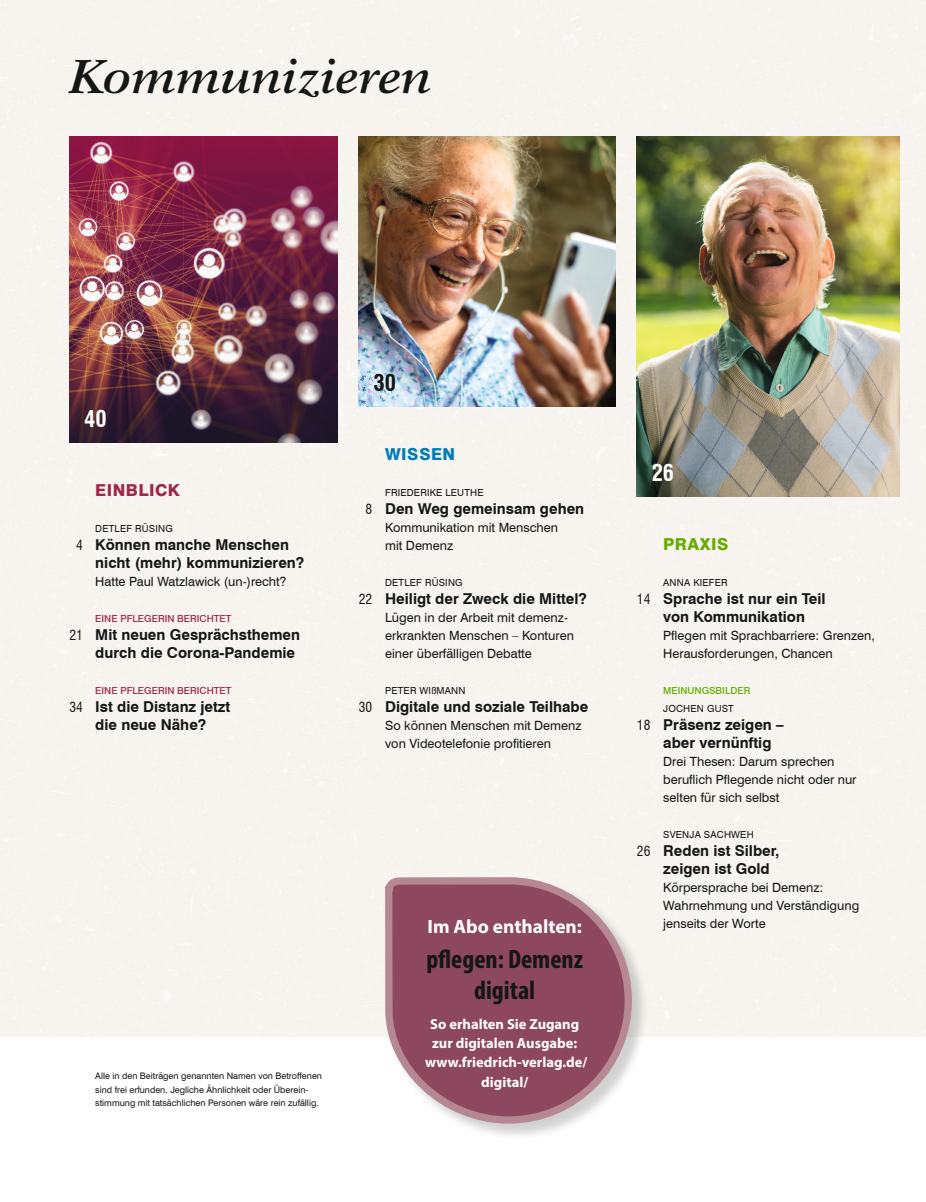
<style>
.page{position:relative;width:926px;height:1202px;background:#fff}
.page>*{position:absolute;margin:0;border:0;box-sizing:border-box;transform-origin:0 0}
.t1{font:italic 600 48px "New Aster LT Std";color:#151616}
.t2{font:700 condensed 26.55px/31.3px "Myriad Pro";color:#151616;text-align:center}
.t3{font:700 condensed 22.5px "Swiss 721 BT";color:#fff}
.t4{font:700 condensed 22.5px "Swiss 721 BT";color:#151616}
.t5{font:700 19.35px "Myriad Pro";color:#fff}
.t6{font:800 16.5px "Swiss 721 BT";letter-spacing:.03em;color:#9d274d}
.t7{font:800 16.5px "Swiss 721 BT";letter-spacing:.03em;color:#67ac00}
.t8{font:800 16.5px "Swiss 721 BT";letter-spacing:.03em;color:#007cb8}
.t9{font:700 15px/18px "Swiss 721 BT";color:#151616}
.t10{font:700 14.55px/19.4px "Myriad Pro";color:#fff;text-align:center}
.t11{font:condensed 13.5px "Swiss 721 BT";color:#151616}
.t12{font:12.75px/18px "Swiss 721 BT";color:#151616}
.t13{font:9.75px "Swiss 721 BT";letter-spacing:.02em;color:#151616}
.t14{font:500 9.75px "Swiss 721 BT";color:#9d274d}
.t15{font:500 9.75px "Swiss 721 BT";color:#67ac00}
.t16{font:9px/13.5px "Swiss 721 BT";color:#151616}
</style>
<div class="page">
<div style="left:0;top:0;width:925px;height:1036px;background:#f7f4f0"></div>
<img style="left:69px;top:136px;width:268px;height:306px">
<img style="left:636px;top:136px;width:262px;height:360px">
<img style="left:358px;top:136px;width:257px;height:270px">
<div style="left:385px;top:877px;width:263px;height:263px;background:#151616;opacity:.2"></div>
<svg style="left:381px;top:873px;width:254px;height:254px"></svg>
<svg style="left:0;top:0;width:6px;height:6px"></svg>
<svg style="left:919px;top:0;width:7px;height:6px"></svg>
<h1 class="t1" style="left:69px;top:48px;width:364px">Kommunizieren</h1>
<h3 class="t3" style="left:84px;top:405px;width:24px">40</h3>
<p class="t11" style="left:76px;top:537px;width:8px">4</p>
<p class="t11" style="left:69px;top:627px;width:15px">21</p>
<p class="t11" style="left:69px;top:699px;width:15px">34</p>
<p class="t6" style="left:95px;top:480px;width:86px">EINBLICK</p>
<p class="t13" style="left:95px;top:523px;width:79px">DETLEF RÜSING</p>
<p class="t9" style="left:95px;top:536px;width:210px">Können manche Menschen nicht (mehr) kommunizieren?</p>
<p class="t12" style="left:95px;top:572px;width:193px">Hatte Paul Watzlawick (un-)recht?</p>
<p class="t14" style="left:95px;top:613px;width:138px">EINE PFLEGERIN BERICHTET</p>
<p class="t9" style="left:95px;top:626px;width:206px">Mit neuen Gesprächsthemen durch die Corona-Pandemie</p>
<p class="t14" style="left:95px;top:685px;width:138px">EINE PFLEGERIN BERICHTET</p>
<p class="t9" style="left:95px;top:698px;width:136px">Ist die Distanz jetzt die neue Nähe?</p>
<h3 class="t4" style="left:373px;top:369px;width:24px">30</h3>
<p class="t11" style="left:365px;top:501px;width:8px">8</p>
<p class="t11" style="left:359px;top:591px;width:15px">22</p>
<p class="t11" style="left:359px;top:699px;width:15px">30</p>
<p class="t8" style="left:385px;top:444px;width:72px">WISSEN</p>
<p class="t13" style="left:385px;top:487px;width:100px">FRIEDERIKE LEUTHE</p>
<p class="t9" style="left:385px;top:500px;width:200px">Den Weg gemeinsam gehen</p>
<p class="t12" style="left:385px;top:518px;width:174px">Kommunikation mit Menschen mit Demenz</p>
<p class="t13" style="left:385px;top:577px;width:79px">DETLEF RÜSING</p>
<p class="t9" style="left:385px;top:590px;width:203px">Heiligt der Zweck die Mittel?</p>
<p class="t12" style="left:385px;top:608px;width:190px">Lügen in der Arbeit mit demenz&shy;erkrankten Menschen – Konturen einer überfälligen Debatte</p>
<p class="t13" style="left:385px;top:685px;width:82px">PETER WIßMANN</p>
<p class="t9" style="left:385px;top:698px;width:205px">Digitale und soziale Teilhabe</p>
<p class="t12" style="left:385px;top:716px;width:198px">So können Menschen mit Demenz von Videotelefonie profitieren</p>
<p class="t16" style="left:95px;top:1069px;width:228px">Alle in den Beiträgen genannten Namen von Betroffenen sind frei erfunden. Jegliche Ähnlichkeit oder Überein&shy;stimmung mit tatsächlichen Personen wäre rein zufällig.</p>
<h3 class="t5" style="left:427px;top:913px;width:156px">Im Abo enthalten:</h3>
<h2 class="t2" style="left:426px;top:942px;width:158px">pflegen: Demenz digital</h2>
<p class="t10" style="left:425px;top:1013px;width:163px">So erhalten Sie Zugang zur digitalen Ausgabe: www.friedrich-verlag.de/ digital/</p>
<h3 class="t3" style="left:651px;top:459px;width:24px">26</h3>
<p class="t11" style="left:636px;top:591px;width:15px">14</p>
<p class="t11" style="left:636px;top:717px;width:15px">18</p>
<p class="t11" style="left:636px;top:843px;width:15px">26</p>
<p class="t7" style="left:662px;top:534px;width:67px">PRAXIS</p>
<p class="t13" style="left:663px;top:577px;width:66px">ANNA KIEFER</p>
<p class="t9" style="left:663px;top:590px;width:164px">Sprache ist nur ein Teil von Kommunikation</p>
<p class="t12" style="left:663px;top:626px;width:213px">Pflegen mit Sprachbarriere: Grenzen,<br>Herausforderungen, Chancen</p>
<p class="t15" style="left:663px;top:685px;width:89px">MEINUNGSBILDER</p>
<p class="t13" style="left:663px;top:703px;width:72px">JOCHEN GUST</p>
<p class="t9" style="left:663px;top:716px;width:122px">Präsenz zeigen – aber vernünftig</p>
<p class="t12" style="left:663px;top:752px;width:195px">Drei Thesen: Darum sprechen beruflich Pflegende nicht oder nur selten für sich selbst</p>
<p class="t13" style="left:663px;top:829px;width:92px">SVENJA SACHWEH</p>
<p class="t9" style="left:663px;top:842px;width:118px">Reden ist Silber, zeigen ist Gold</p>
<p class="t12" style="left:663px;top:878px;width:197px">Körpersprache bei Demenz:<br>Wahrnehmung und Verständigung jenseits der Worte</p>
</div>
